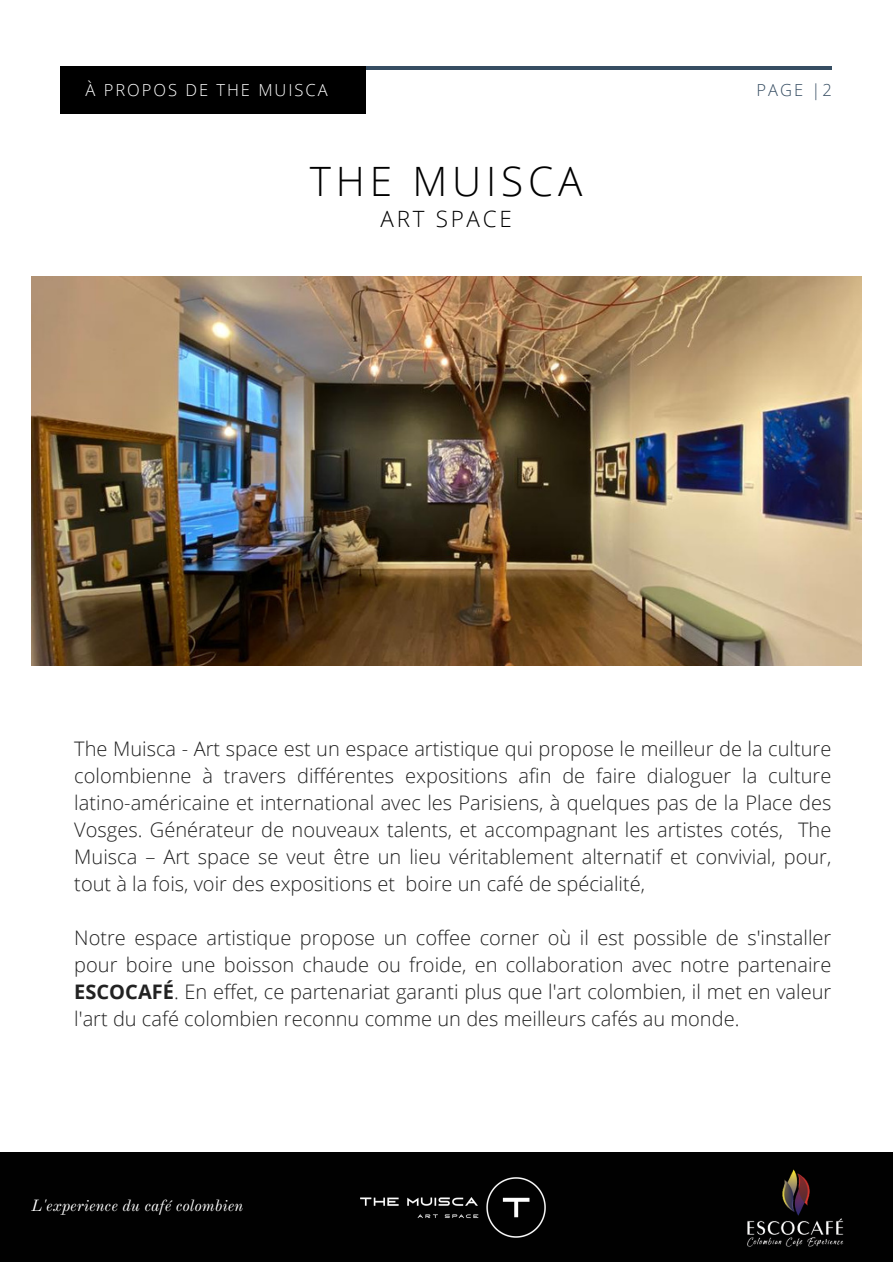
<style>
.page{position:relative;width:893px;height:1264px;background:#fff}
.page>*{position:absolute;margin:0;border:0;box-sizing:border-box;transform-origin:0 0}
.t1{font:300 40.5px "Open Sans";letter-spacing:.12em;color:#000}
.t2{font:300 22.5px "Open Sans";letter-spacing:.12em;color:#000}
.t3{font:300 19.95px/27px "Open Sans";color:#222;text-align:justify}
.t4{font:300 16.5px "Open Sans";letter-spacing:.12em;color:#fff}
.t5{font:300 16.5px "Open Sans";color:#364d62}
.t6{font:italic 15.9px "Old Standard";color:#fff}
.s1{font-weight:700}
</style>
<div class="page">
<hr style="left:61px;top:66px;width:770px;height:4px;background:#364d62">
<div style="left:61px;top:66px;width:304px;height:47px;background:#000"></div>
<div style="left:0;top:1152px;width:892px;height:109px;background:#010101"></div>
<img style="left:747px;top:1169px;width:97px;height:78px">
<img style="left:31px;top:276px;width:830px;height:389px">
<img style="left:360px;top:1177px;width:186px;height:61px">
<p class="t4" style="left:86px;top:79px;width:244px">À PROPOS DE THE MUISCA</p>
<p class="t5" style="left:756px;top:79px;width:77px">PAGE |2</p>
<p class="t1" style="left:310px;top:153px;width:274px">THE MUISCA</p>
<p class="t2" style="left:380px;top:203px;width:133px">ART SPACE</p>
<p class="t3" style="left:74px;top:735px;width:758px">The Muisca - Art space est un espace artistique qui propose le meilleur de la culture colombienne à travers différentes expositions afin de faire dialoguer la culture latino-américaine et international avec les Parisiens, à quelques pas de la Place des Vosges. Gé né rateur de nouveaux talents, et accompagnant les artistes cotés, The Muisca – Art space se veut être un lieu véritablement alternatif et convivial, pour, tout à la fois, voir des expositions et boire un café de spécialité,</p>
<p class="t3" style="left:74px;top:924px;width:758px">Notre espace artistique propose un coffee corner où il est possible de s'installer pour boire une boisson chaude ou froide, en collaboration avec notre partenaire <span class="s1">ESCOCAFÉ</span>. En effet, ce partenariat garanti plus que l'art colombien, il met en valeur l'art du café colombien reconnu comme un des meilleurs cafés au monde.</p>
<p class="t6" style="left:31px;top:1195px;width:213px">L'experience du café colombien</p>
</div>
